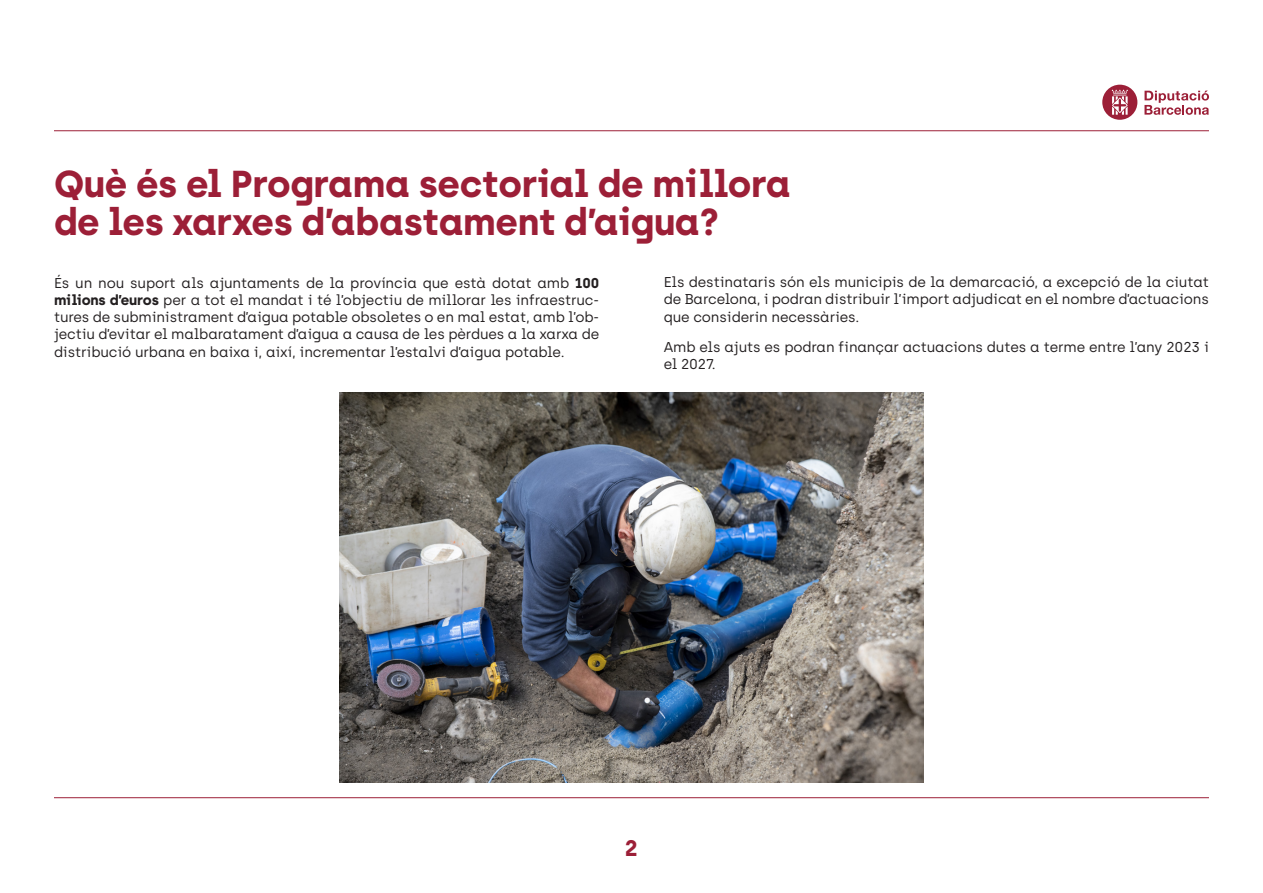
<style>
.page{position:relative;width:1263px;height:893px;background:#fff}
.page>*{position:absolute;margin:0;border:0;box-sizing:border-box;transform-origin:0 0}
.titulo_grande{font:700 37.5px/37.5px "Archia";letter-spacing:-.01em;color:#9c1f37}
.titulos{font:700 22.5px "Archia";color:#9c1f37}
.text_seguit{font:14.25px/17.2px "Archia";letter-spacing:-.01em;color:#231f20;text-align:justify}
.s1{font-weight:700}
</style>
<div class="page">
<svg style="left:1144px;top:91px;width:65px;height:24px"></svg>
<svg style="left:1102px;top:85px;width:35px;height:35px"></svg>
<hr style="left:54px;top:130px;width:1155px;height:1px;background:#9c1f37">
<hr style="left:54px;top:797px;width:1155px;height:1px;background:#9c1f37">
<img style="left:339px;top:393px;width:584px;height:390px">
<p class="titulo_grande" style="left:54px;top:165px;width:738px">Què és el Programa sectorial de millora de les xarxes d’abastament d’aigua?</p>
<p class="text_seguit" style="left:54px;top:274px;width:547px">És un nou suport als ajuntaments de la província que està dotat amb <span class="s1">100 milions d’euros</span> per a tot el mandat i té l’objectiu de millorar les infraestruc&shy;tures de subministrament d’aigua potable obsoletes o en mal estat, amb l’ob&shy;jectiu d’evitar el malbaratament d’aigua a causa de les pèrdues a la xarxa de distribució urbana en baixa i, així, incrementar l’estalvi d’aigua potable.</p>
<p class="text_seguit" style="left:664px;top:273px;width:547px">Els destinataris són els municipis de la demarcació, a excepció de la ciutat de Barcelona, i podran distribuir l’import adjudicat en el nombre d’actuacions que considerin necessàries.</p>
<p class="text_seguit" style="left:664px;top:338px;width:547px">Amb els ajuts es podran finançar actuacions dutes a terme entre l’any 2023 i el 2027.</p>
<p class="titulos" style="left:625px;top:834px;width:15px">2</p>
</div>
